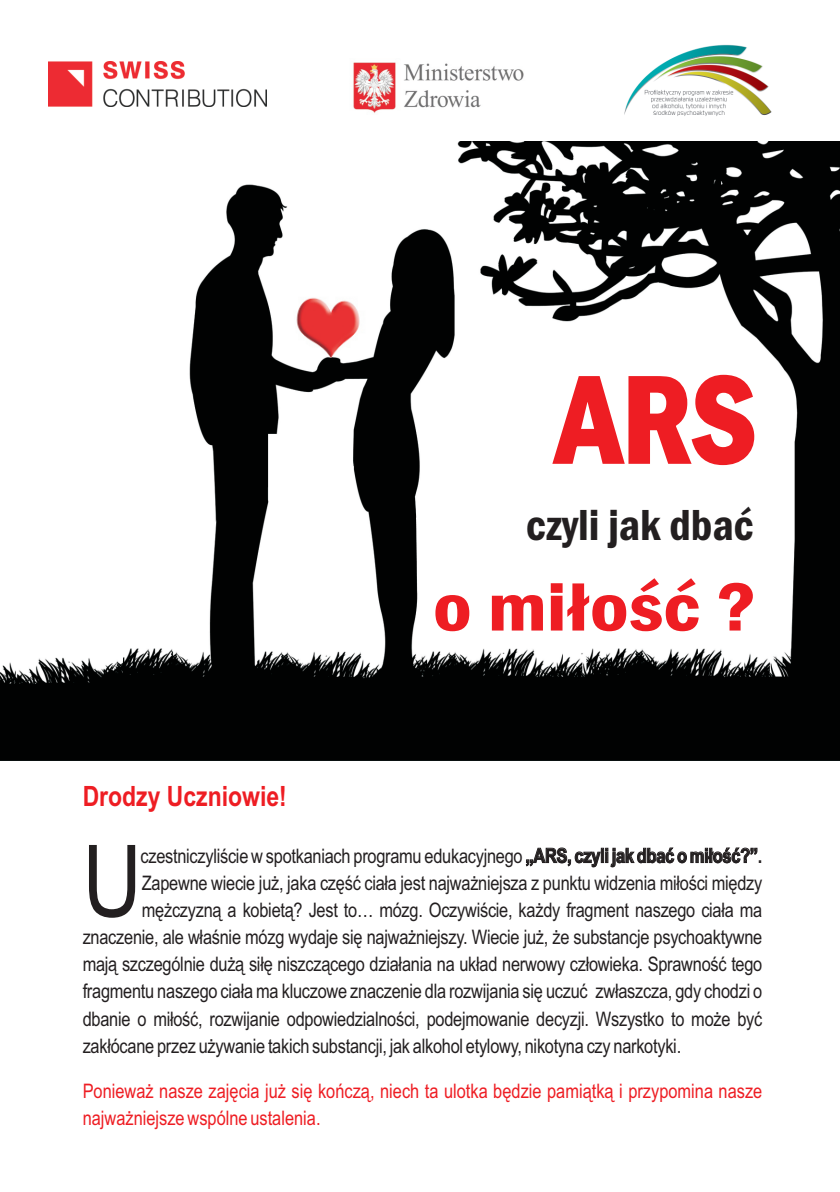
<style>
.page{position:relative;width:840px;height:1192px;background:#fff}
.page>*{position:absolute;margin:0;border:0;box-sizing:border-box;transform-origin:0 0}
.t1{font:127.2px "Franklin Gothic Demi Cond";color:#ee1d23}
.t2{font:100px "Arial Narrow";color:#231f20}
.t3{font:70.6px "Franklin Gothic Demi Cond";color:#ee1d23;scale:1.2 1}
.t4{font:45px "Franklin Gothic Demi Cond";color:#231f20}
.t5{font:700 28px "Arial Narrow";color:#ee1d23}
.t6{font:20px/27.2px "Arial Narrow";letter-spacing:-.015em;color:#231f20}
.t7{font:20px/27.2px "Arial Narrow";color:#ee1d23}
.s1{font-weight:700}
</style>
<div class="page">
<img style="left:122px;top:142px;width:718px;height:618px">
<img style="left:0;top:657px;width:122px;height:103px">
<img style="left:292px;top:297px;width:73px;height:62px">
<img style="left:625px;top:44px;width:147px;height:72px">
<img style="left:48px;top:62px;width:218px;height:45px">
<img style="left:353px;top:62px;width:171px;height:51px">
<h1 class="t1" style="left:557px;top:373px;width:201px">ARS</h1>
<h3 class="t4" style="left:526px;top:508px;width:229px">czyli jak dbaæ</h3>
<h3 class="t5" style="left:83px;top:786px;width:206px">Drodzy Uczniowie!</h3>
<h3 class="t3" style="left:433px;top:581px;width:271px">o mi³oœæ ?</h3>
<h2 class="t2" style="left:83px;top:844px;width:61px">U</h2>
<p class="t6" style="left:141px;top:844px;width:623px">czestniczyliœcie w spotkaniach programu edukacyjnego <span class="s1">„ARS, czyli jak dbaæ o mi³oœæ?”.<br></span>Zapewne wiecie ju¿, jaka czêœæ cia³a jest najwa¿niejsza z punktu widzenia mi³oœci miêdzy</p>
<p class="t6" style="left:83px;top:898px;width:681px;text-align:justify;text-indent:59px">mê¿czyzn¹ a kobiet¹? Jest to… mózg. Oczywiœcie, ka¿dy fragment naszego cia³a ma znaczenie, ale w³aœnie mózg wydaje siê najwa¿niejszy. Wiecie ju¿, ¿e substancje psychoaktywne maj¹ szczególnie du¿¹ si³ê niszcz¹cego dzia³ania na uk³ad nerwowy cz³owieka. Sprawnoœæ tego fragmentu naszego cia³a ma kluczowe znaczenie dla rozwijania siê uczuæ zw³aszcza, gdy chodzi o dbanie o mi³oœæ, rozwijanie odpowiedzialnoœci, podejmowanie decyzji. Wszystko to mo¿e byæ zak³ócane przez u¿ywanie takich substancji, jak alkohol etylowy, nikotyna czy narkotyki.</p>
<p class="t7" style="left:83px;top:1079px;width:681px">Poniewa¿ nasze zajêcia ju¿ siê koñcz¹, niech ta ulotka bêdzie pami¹tk¹ i przypomina nasze najwa¿niejsze wspólne ustalenia.</p>
</div>
